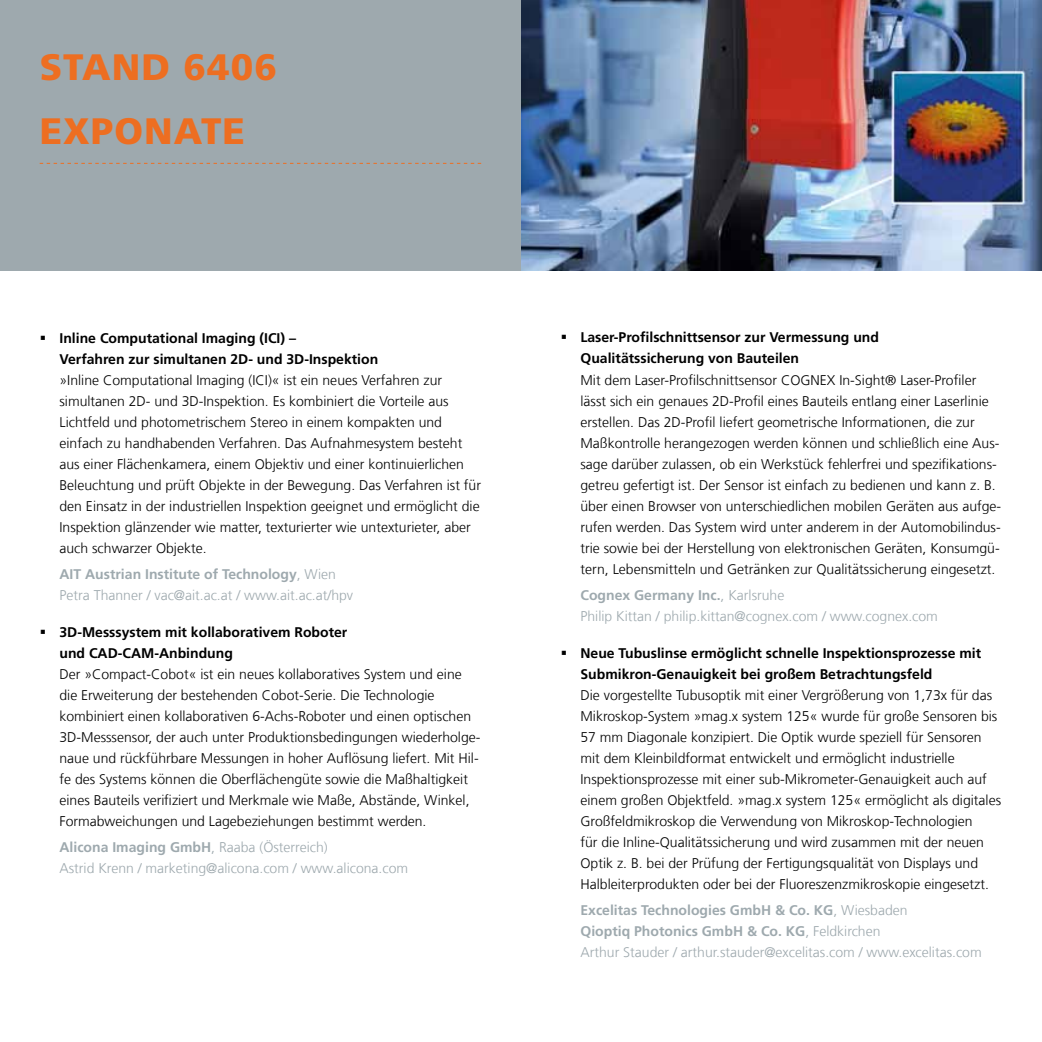
<style>
.page{position:relative;width:1042px;height:1042px;background:#fff}
.page>*{position:absolute;margin:0;border:0;box-sizing:border-box;transform-origin:0 0}
.t1{font:900 36.75px "Frutiger LT Com";letter-spacing:.03em;color:#ed6e21}
.t2{font:300 14px/21px "Frutiger LT Com";color:#000}
.t3{font:300 14px/21px "Frutiger LT Com";color:#9ea9ae}
.t4{font:700 14px/21px "Frutiger LT Com";color:#000}
.s1{font-weight:700}
</style>
<div class="page">
<div style="left:0;top:0;width:546px;height:270px;background:#9ea9ae"></div>
<svg style="left:40px;top:163px;width:441px;height:1px"></svg>
<img style="left:521px;top:0;width:521px;height:270px">
<h1 class="t1" style="left:40px;top:45px;width:239px">STAND 6406</h1>
<h1 class="t1" style="left:40px;top:109px;width:207px">EXPONATE</h1>
<p class="t4" style="left:60px;top:328px;width:320px">Inline Computational Imaging (ICI) –<br>Verfahren zur simultanen 2D- und 3D-Inspektion</p>
<p class="t2" style="left:60px;top:370px;width:423px">»Inline Computational Imaging (ICI)« ist ein neues Verfahren zur simultanen 2D- und 3D-Inspektion. Es kombiniert die Vorteile aus Lichtfeld und photometrischem Stereo in einem kompakten und einfach zu handhabenden Verfahren. Das Aufnahmesystem besteht aus einer Flächenkamera, einem Objektiv und einer kontinuierlichen Beleuchtung und prüft Objekte in der Bewegung. Das Verfahren ist für den Einsatz in der industriellen Inspektion geeignet und ermöglicht die Inspektion glänzender wie matter, texturierter wie untexturieter, aber auch schwarzer Objekte.</p>
<p class="t3" style="left:60px;top:564px;width:295px"><span class="s1">AIT Austrian Institute of Technology</span>, Wien<br>Petra Thanner / vac@ait.ac.at / www.ait.ac.at/hpv</p>
<p class="t4" style="left:60px;top:622px;width:289px">3D-Messsystem mit kollaborativem Roboter und CAD-CAM-Anbindung</p>
<p class="t2" style="left:60px;top:664px;width:422px">Der »Compact-Cobot« ist ein neues kollaboratives System und eine die Erweiterung der bestehenden Cobot-Serie. Die Technologie kombiniert einen kollaborativen 6-Achs-Roboter und einen optischen 3D-Messsensor, der auch unter Produktionsbedingungen wiederholge&shy;naue und rückführbare Messungen in hoher Auflösung liefert. Mit Hil&shy;fe des Systems können die Oberflächengüte sowie die Maßhaltigkeit eines Bauteils verifiziert und Merkmale wie Maße, Abstände, Winkel, Formabweichungen und Lagebeziehungen bestimmt werden.</p>
<p class="t3" style="left:60px;top:837px;width:350px"><span class="s1">Alicona Imaging GmbH</span>, Raaba (Österreich)<br>Astrid Krenn / marketing@alicona.com / www.alicona.com</p>
<p class="t4" style="left:580px;top:327px;width:300px">Laser-Profilschnittsensor zur Vermessung und<br>Qualitätssicherung von Bauteilen</p>
<p class="t2" style="left:580px;top:370px;width:422px">Mit dem Laser-Profilschnittsensor COGNEX In-Sight® Laser-Profiler lässt sich ein genaues 2D-Profil eines Bauteils entlang einer Laserlinie erstellen. Das 2D-Profil liefert geometrische Informationen, die zur Maßkontrolle herangezogen werden können und schließlich eine Aus&shy;sage darüber zulassen, ob ein Werkstück fehlerfrei und spezifikations&shy;getreu gefertigt ist. Der Sensor ist einfach zu bedienen und kann z. B. über einen Browser von unterschiedlichen mobilen Geräten aus aufge&shy;rufen werden. Das System wird unter anderem in der Automobilindus&shy;trie sowie bei der Herstellung von elektronischen Geräten, Konsumgü&shy;tern, Lebensmitteln und Getränken zur Qualitätssicherung eingesetzt.</p>
<p class="t3" style="left:580px;top:585px;width:359px"><span class="s1">Cognex Germany Inc.</span>, Karlsruhe<br>Philip Kittan / philip.kittan@cognex.com / www.cognex.com</p>
<p class="t4" style="left:580px;top:643px;width:402px">Neue Tubuslinse ermöglicht schnelle Inspektionsprozesse mit<br>Submikron-Genauigkeit bei großem Betrachtungsfeld</p>
<p class="t2" style="left:580px;top:685px;width:422px">Die vorgestellte Tubusoptik mit einer Vergrößerung von 1,73x für das Mikroskop-System »mag.x system 125« wurde für große Sensoren bis 57 mm Diagonale konzipiert. Die Optik wurde speziell für Sensoren mit dem Kleinbildformat entwickelt und ermöglicht industrielle Inspektionsprozesse mit einer sub-Mikrometer-Genauigkeit auch auf einem großen Objektfeld. »mag.x system 125« ermöglicht als digitales Großfeldmikroskop die Verwendung von Mikroskop-Technologien<br>für die Inline-Qualitätssicherung und wird zusammen mit der neuen Optik z. B. bei der Prüfung der Fertigungsqualität von Displays und Halbleiterprodukten oder bei der Fluoreszenzmikroskopie eingesetzt.</p>
<p class="t3" style="left:580px;top:900px;width:403px"><span class="s1">Excelitas Technologies GmbH &amp; Co. KG</span>, Wiesbaden<br><span class="s1">Qioptiq Photonics GmbH &amp; Co. KG</span>, Feldkirchen<br>Arthur Stauder / arthur.stauder@excelitas.com / www.excelitas.com</p>
</div>
